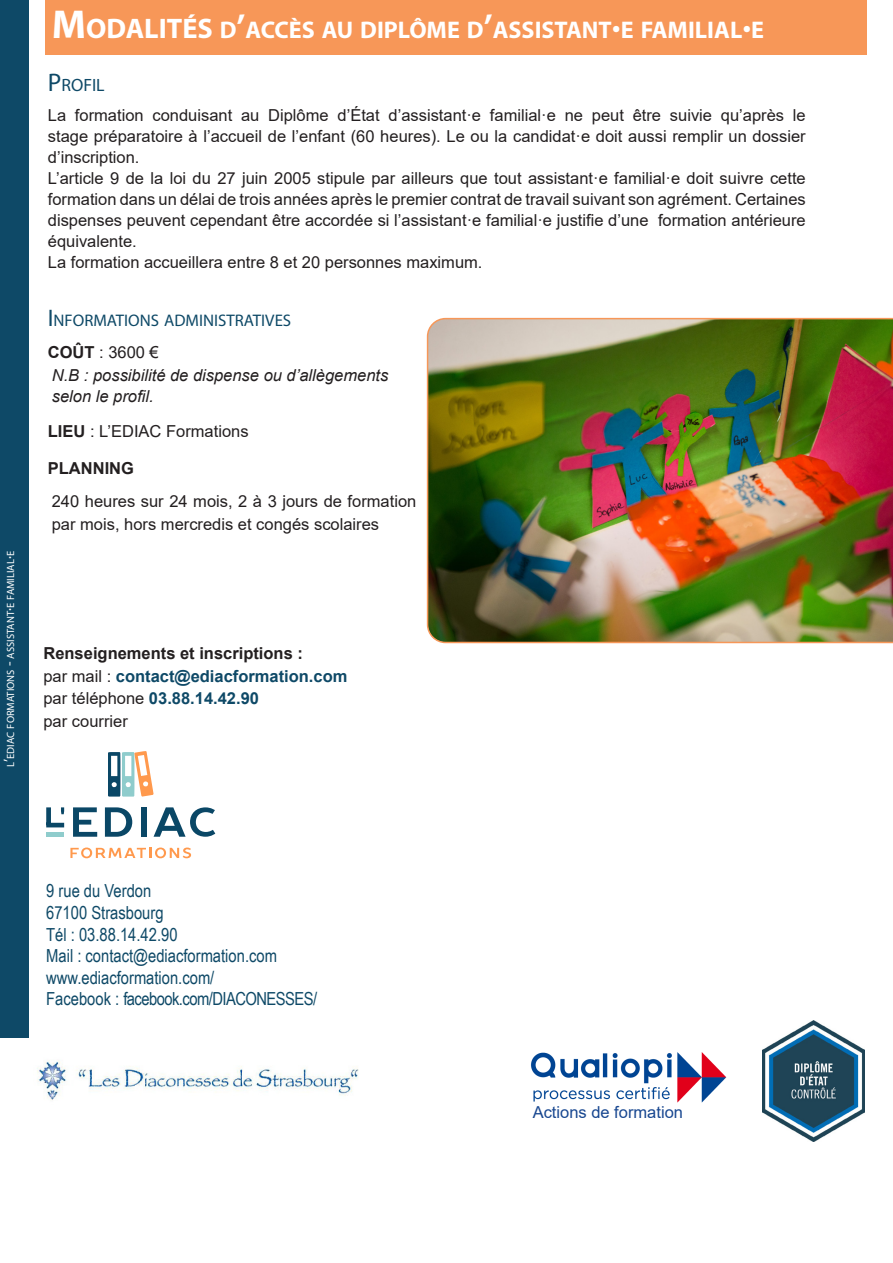
<style>
.page{position:relative;width:893px;height:1263px;background:#fff}
.page>*{position:absolute;margin:0;border:0;box-sizing:border-box;transform-origin:0 0}
.t1{font:700 24.15px "Myriad Pro";color:#fff}
.t2{font:18px "Arial Narrow";color:#0e4967}
.t3{font:18px "Arial Narrow";letter-spacing:-.03em;color:#0e4967}
.t4{font:17.85px "Myriad Pro";color:#0e4967}
.t5{font:16.8px "Myriad Pro";color:#0e4967}
.t6{font:16.5px/21px "Arial";color:#231f20;text-align:justify}
.t7{font:700 16.5px "Arial";color:#0e4967}
.t8{font:italic 16.5px "Arial";color:#231f20}
.t9{font:700 16.5px "Arial";color:#231f20}
.t10{font:16.5px "Arial";color:#184790}
.t11{font:10.5px "Myriad Pro";color:#fff}
.s1{font-size:15px}
.s2{font-size:40.5px}
.s3{font-size:28.35px}
.s4{font-size:34.5px}
.s5{font-size:25.5px}
.s6{font-size:24px}
.s7{font-weight:700}
.s8{font-weight:400;color:#231f20}
</style>
<div class="page">
<div style="left:45px;top:0;width:821px;height:55px;background:#f79758"></div>
<div style="left:0;top:0;width:28px;height:1037px;background:#0e4967"></div>
<img style="left:37px;top:1060px;width:322px;height:40px">
<img style="left:531px;top:1052px;width:196px;height:51px">
<svg style="left:70px;top:847px;width:121px;height:11px"></svg>
<svg style="left:73px;top:807px;width:24px;height:30px"></svg>
<svg style="left:105px;top:807px;width:27px;height:30px"></svg>
<div style="left:141px;top:807px;width:6px;height:30px;background:#0a4766"></div>
<svg style="left:154px;top:807px;width:61px;height:30px"></svg>
<div style="left:46px;top:832px;width:18px;height:5px;background:#8fcccc"></div>
<svg style="left:46px;top:807px;width:18px;height:20px"></svg>
<svg style="left:108px;top:751px;width:46px;height:45px"></svg>
<img style="left:427px;top:318px;width:466px;height:325px">
<img style="left:762px;top:1020px;width:102px;height:121px">
<p class="t11" style="left:4px;top:767px;width:217px;rotate:-90deg">L<span class="s1">’</span>EDIAC FORMATIONS <span class="s1">-</span> ASSISTANT<span class="s1">·</span>E FAMILIAL<span class="s1">·</span>E</p>
<p class="t1" style="left:52px;top:14px;width:714px"><span class="s2">M</span><span class="s3">ODALITÉS</span> D<span class="s4">’</span>ACCÈS AU DIPLÔME D<span class="s4">’</span>ASSISTANT<span class="s4">·</span>E FAMILIAL<span class="s4">·</span>E</p>
<p class="t4" style="left:48px;top:74px;width:58px"><span class="s5">P</span>ROFIL</p>
<p class="t6" style="left:48px;top:104px;width:759px">La formation conduisant au Diplôme d’État d’assistant·e familial·e ne peut être suivie qu’après le stage préparatoire à l’accueil de l’enfant (60 heures). Le ou la candidat·e doit aussi remplir un dossier d’inscription.</p>
<p class="t6" style="left:48px;top:167px;width:759px">L’article 9 de la loi du 27 juin 2005 stipule par ailleurs que tout assistant·e familial·e doit suivre cette formation dans un délai de trois années après le premier contrat de travail suivant son agrément. Certaines dispenses peuvent cependant être accordée si l’assistant·e familial·e justifie d’une formation antérieure équivalente.</p>
<p class="t6" style="left:48px;top:251px;width:436px">La formation accueillera entre 8 et 20 personnes maximum.</p>
<p class="t5" style="left:48px;top:310px;width:245px"><span class="s6">I</span> NFORMATIONS ADMINISTRATIVES</p>
<p class="t6" style="left:48px;top:341px;width:112px"><span class="s7">COÛT</span> : 3600 €</p>
<p class="t8" style="left:52px;top:364px;width:338px">N.B : possibilité de dispense ou d’allègements</p>
<p class="t8" style="left:52px;top:385px;width:103px">selon le profil.</p>
<p class="t6" style="left:48px;top:420px;width:202px"><span class="s7">LIEU</span> : L’EDIAC Formations</p>
<p class="t9" style="left:48px;top:457px;width:88px">PLANNING</p>
<p class="t6" style="left:52px;top:490px;width:366px;line-height:22.5px">240 heures sur 24 mois, 2 à 3 jours de formation par mois, hors mercredis et congés scolaires</p>
<p class="t9" style="left:43px;top:642px;width:261px">Renseignements et inscriptions :</p>
<p class="t7" style="left:43px;top:664px;width:305px"><span class="s8">par mail :</span> contact@ediacformation.com</p>
<p class="t7" style="left:43px;top:687px;width:217px"><span class="s8">par téléphone</span> 03.88.14.42.90</p>
<p class="t6" style="left:43px;top:710px;width:86px">par courrier</p>
<p class="t2" style="left:46px;top:878px;width:107px">9 rue du Verdon</p>
<p class="t2" style="left:46px;top:899px;width:119px">67100 Strasbourg</p>
<p class="t2" style="left:46px;top:921px;width:133px">Tél : 03.88.14.42.90</p>
<p class="t2" style="left:46px;top:943px;width:232px">Mail : contact@ediacformation.com</p>
<p class="t2" style="left:46px;top:964px;width:170px">www.ediacformation.com/</p>
<p class="t3" style="left:46px;top:986px;width:272px">Facebook : facebook.com/DIACONESSES/</p>
<p class="t10" style="left:533px;top:1101px;width:152px">Actions de formation</p>
</div>
